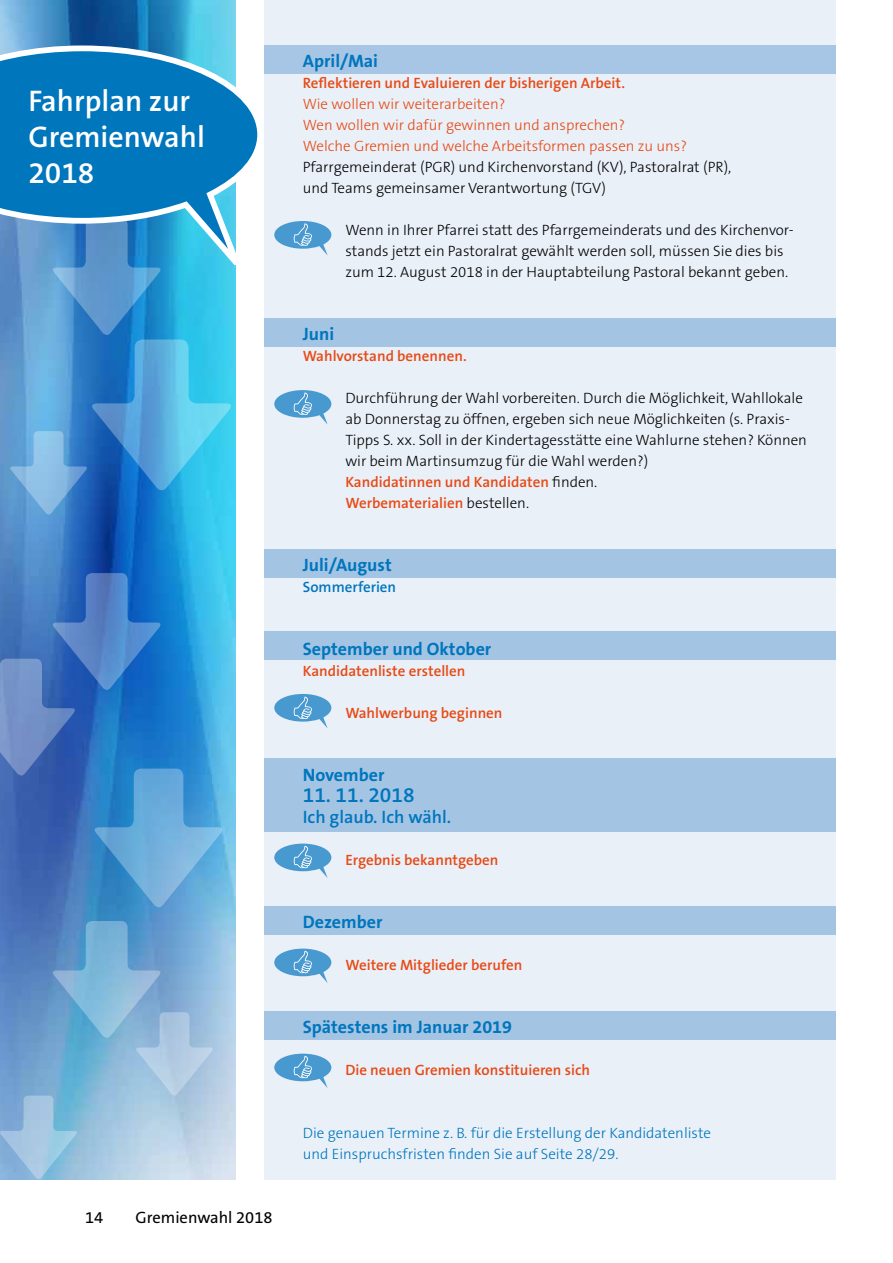
<style>
.page{position:relative;width:893px;height:1263px;background:#fff}
.page>*{position:absolute;margin:0;border:0;box-sizing:border-box;transform-origin:0 0}
.t1{font:600 30px/36px "The Sans B6";color:#fff}
.t2{font:600 21px "The Sans B6";color:#0076bd}
.t3{font:700 18px "The Sans B7";color:#0076bd}
.t4{font:600 18px "The Sans B6";color:#0076bd}
.t5{font:16.5px "The Sans B5 Plain";color:#000}
.t6{font:300 15px/21px "The Sans B3";color:#000}
.t7{font:600 15px/21px "The Sans B6";color:#e74914}
.t8{font:300 15px/21px "The Sans B3";color:#e74914}
.t9{font:300 15px/21px "The Sans B3";color:#0076bd}
.t10{font:600 15px "The Sans B6";color:#0076bd}
.s1{font-family:"The Sans B3";font-weight:300;color:#000}
</style>
<div class="page">
<div style="left:264px;top:0;width:572px;height:1179px;background:#eaf0f8"></div>
<img style="left:0;top:0;width:235px;height:1179px">
<div style="left:264px;top:45px;width:572px;height:29px;background:#a7c5e4"></div>
<div style="left:264px;top:318px;width:572px;height:29px;background:#a4c4e4"></div>
<div style="left:264px;top:549px;width:572px;height:29px;background:#a4c4e4"></div>
<div style="left:264px;top:631px;width:572px;height:29px;background:#a4c4e4"></div>
<div style="left:264px;top:758px;width:572px;height:73px;background:#a4c4e4"></div>
<div style="left:264px;top:906px;width:572px;height:29px;background:#a4c4e4"></div>
<div style="left:264px;top:1011px;width:572px;height:29px;background:#a4c4e4"></div>
<svg style="left:0;top:43px;width:258px;height:229px;background:#298dc8"></svg>
<svg style="left:0;top:921px;width:214px;height:259px;background:#87b2d7"></svg>
<svg style="left:0;top:573px;width:224px;height:336px;background:#4084c7"></svg>
<svg style="left:9px;top:218px;width:224px;height:298px;background:#4a9fd5"></svg>
<svg style="left:274px;top:221px;width:57px;height:34px"></svg>
<svg style="left:274px;top:390px;width:57px;height:35px"></svg>
<svg style="left:274px;top:694px;width:57px;height:34px"></svg>
<svg style="left:274px;top:843px;width:57px;height:35px"></svg>
<svg style="left:274px;top:948px;width:57px;height:35px"></svg>
<svg style="left:274px;top:1053px;width:57px;height:35px"></svg>
<h1 class="t1" style="left:28px;top:84px;width:178px">Fahrplan zur<br>Gremienwahl<br>2018</h1>
<p class="t5" style="left:85px;top:1209px;width:20px">14</p>
<p class="t5" style="left:136px;top:1209px;width:138px">Gremienwahl 2018</p>
<p class="t3" style="left:303px;top:51px;width:77px">April/Mai</p>
<p class="t7" style="left:303px;top:72px;width:324px">Reflektieren und Evaluieren der bisherigen Arbeit.</p>
<p class="t8" style="left:303px;top:93px;width:386px">Wie wollen wir weiterarbeiten?<br>Wen wollen wir dafür gewinnen und ansprechen?<br>Welche Gremien und welche Arbeitsformen passen zu uns?</p>
<p class="t6" style="left:303px;top:156px;width:430px">Pfarrgemeinderat (PGR) und Kirchenvorstand (KV), Pastoralrat (PR), und Teams gemeinsamer Verantwortung (TGV)</p>
<p class="t6" style="left:345px;top:219px;width:450px">Wenn in Ihrer Pfarrei statt des Pfarrgemeinderats und des Kirchenvor&shy;stands jetzt ein Pastoralrat gewählt werden soll, müssen Sie dies bis zum 12. August 2018 in der Hauptabteilung Pastoral bekannt geben.</p>
<p class="t3" style="left:303px;top:324px;width:33px">Juni</p>
<p class="t7" style="left:303px;top:345px;width:165px">Wahlvorstand benennen.</p>
<p class="t6" style="left:345px;top:387px;width:463px">Durchführung der Wahl vorbereiten. Durch die Möglichkeit, Wahllokale ab Donnerstag zu öffnen, ergeben sich neue Möglichkeiten (s. Praxis-Tipps S. xx. Soll in der Kindertagesstätte eine Wahlurne stehen? Können wir beim Martinsumzug für die Wahl werden?)</p>
<p class="t7" style="left:345px;top:471px;width:254px">Kandidatinnen und Kandidaten <span class="s1">finden.<br></span>Werbematerialien <span class="s1">bestellen.</span></p>
<p class="t3" style="left:303px;top:555px;width:90px">Juli/August</p>
<p class="t10" style="left:303px;top:578px;width:95px">Sommerferien</p>
<p class="t3" style="left:303px;top:639px;width:190px">September und Oktober</p>
<p class="t7" style="left:303px;top:660px;width:164px">Kandidatenliste erstellen</p>
<p class="t7" style="left:345px;top:702px;width:159px">Wahlwerbung beginnen</p>
<p class="t3" style="left:303px;top:765px;width:83px">November</p>
<h2 class="t2" style="left:303px;top:783px;width:113px">11. 11. 2018</h2>
<p class="t4" style="left:303px;top:807px;width:150px">Ich glaub. Ich wähl.</p>
<p class="t7" style="left:345px;top:849px;width:155px">Ergebnis bekanntgeben</p>
<p class="t3" style="left:303px;top:912px;width:81px">Dezember</p>
<p class="t7" style="left:345px;top:954px;width:179px">Weitere Mitglieder berufen</p>
<p class="t3" style="left:303px;top:1017px;width:211px">Spätestens im Januar 2019</p>
<p class="t7" style="left:345px;top:1059px;width:246px">Die neuen Gremien konstituieren sich</p>
<p class="t9" style="left:303px;top:1122px;width:410px">Die genauen Termine z. B. für die Erstellung der Kandidatenliste und Einspruchsfristen finden Sie auf Seite 28/29.</p>
</div>
